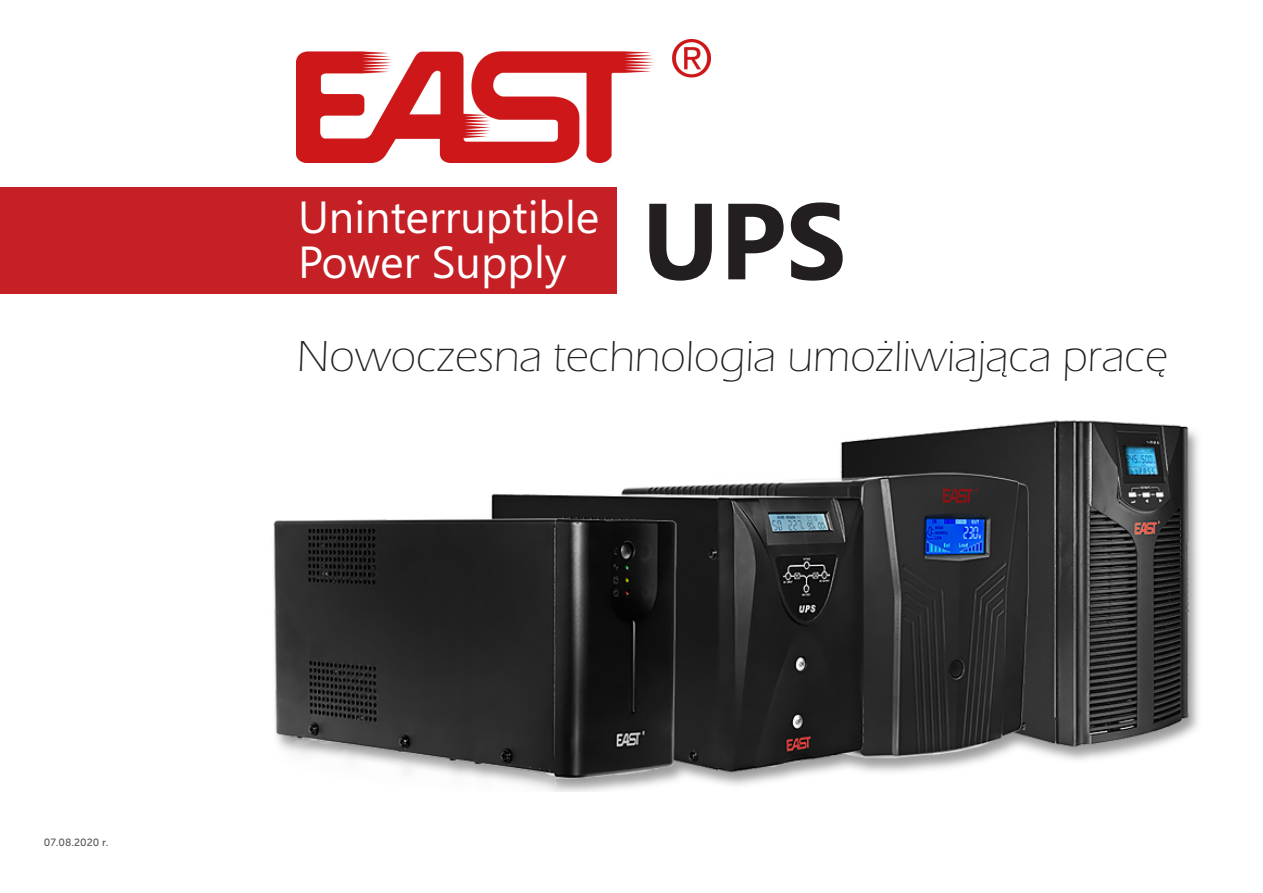
<style>
.page{position:relative;width:1263px;height:893px;background:#fff}
.page>*{position:absolute;margin:0;border:0;box-sizing:border-box;transform-origin:0 0}
.t1{font:700 108px "Segoe UI";color:#231f20}
.t2{font:300 45px "Eras ITC";color:#231f20}
.t3{font:45px/44.8px "Segoe UI";color:#fff}
.t4{font:300 40.05px "Eras ITC";color:#231f20}
.t5{font:10.5px "Museo Sans 500";color:#595959}
</style>
<div class="page">
<div style="left:0;top:188px;width:617px;height:106px;background:#c42026"></div>
<svg style="left:1002px;top:372px;width:5px;height:5px"></svg>
<svg style="left:1159px;top:372px;width:5px;height:5px"></svg>
<img style="left:297px;top:40px;width:414px;height:122px">
<img style="left:273px;top:420px;width:926px;height:372px">
<p class="t5" style="left:44px;top:837px;width:66px">07.08.2020 r.</p>
<p class="t3" style="left:298px;top:199px;width:303px">Uninterruptible<br>Power Supply</p>
<h1 class="t1" style="left:641px;top:201px;width:206px">UPS</h1>
<p class="t2" style="left:297px;top:340px;width:872px">Nowoczesna technologia umozliwiajaca prace</p>
<p class="t4" style="left:882px;top:316px;width:9px">.</p>
</div>
